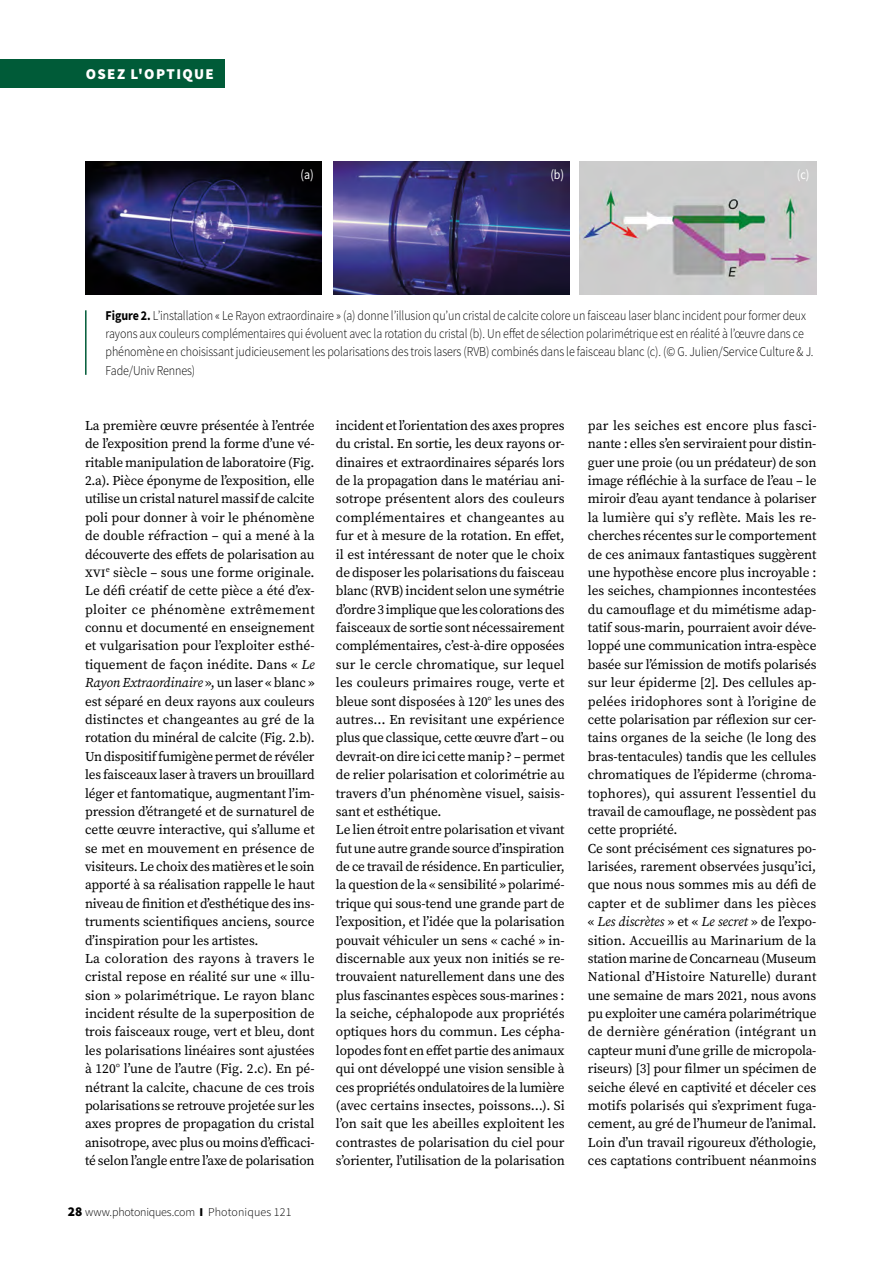
<style>
.page{position:relative;width:893px;height:1263px;background:#fff}
.page>*{position:absolute;margin:0;border:0;box-sizing:border-box;transform-origin:0 0}
.t1{font:900 15px "Source Sans Pro";letter-spacing:.09em;color:#fff}
.t2{font:13.5px/18.3px "Source Serif Pro";letter-spacing:-.01em;color:#000}
.t3{font:300 13.5px/18.3px "Source Sans Pro";letter-spacing:-.01em;color:#000;scale:.89 1}
.t4{font:13.5px "Source Sans Pro";color:#fff;scale:.89 1}
.t5{font:300 12px "Source Sans Pro";letter-spacing:.005em;color:#000}
.s1{font-weight:700}
.s2{font-style:italic}
.s3{font-weight:900;font-size:13.5px}
.s4{font-weight:900}
</style>
<div class="page">
<div style="left:0;top:60px;width:225px;height:28px;background:#005b38"></div>
<img style="left:85px;top:162px;width:237px;height:133px">
<img style="left:333px;top:162px;width:237px;height:133px">
<img style="left:580px;top:162px;width:236px;height:133px">
<hr style="left:85px;top:310px;width:2px;height:65px;background:#005b38">
<p class="t1" style="left:86px;top:64px;width:129px">OSEZ L'OPTIQUE</p>
<p class="t4" style="left:300px;top:166px;width:16px">(a)</p>
<p class="t4" style="left:550px;top:166px;width:17px">(b)</p>
<p class="t4" style="left:797px;top:166px;width:16px">(c)</p>
<p class="t3" style="left:106px;top:306px;width:797px"><span class="s1">Figure 2.</span> L’installation « Le Rayon extraordinaire » (a) donne l’illusion qu’un cristal de calcite colore un faisceau laser blanc incident pour former deux rayons aux couleurs complémentaires qui évoluent avec la rotation du cristal (b). Un effet de sélection polarimétrique est en réalité à l’œuvre dans ce phénomène en choisissant judicieusement les polarisations des trois lasers (RVB) combinés dans le faisceau blanc (c). (© G. Julien/Service Culture &amp; J.<br>Fade/Univ Rennes)</p>
<p class="t2" style="left:85px;top:416px;width:231px">La première œuvre présentée à l’entrée de l’exposition prend la forme d’une vé&shy;ritable manipulation de laboratoire (Fig.<br>2.a). Pièce éponyme de l’exposition, elle utilise un cristal naturel massif de calcite poli pour donner à voir le phénomène de double réfraction – qui a mené à la découverte des effets de polarisation au xvi<sup>e</sup> siècle – sous une forme originale.<br>Le défi créatif de cette pièce a été d’ex&shy;ploiter ce phénomène extrêmement connu et documenté en enseignement et vulgarisation pour l’exploiter esthé&shy;tiquement de façon inédite. Dans « <span class="s2">Le Rayon Extraordinaire</span> », un laser « blanc » est séparé en deux rayons aux couleurs distinctes et changeantes au gré de la rotation du minéral de calcite (Fig. 2.b).<br>Un dispositif fumigène permet de révéler les faisceaux laser à travers un brouillard léger et fantomatique, augmentant l’im&shy;pression d’étrangeté et de surnaturel de cette œuvre interactive, qui s’allume et se met en mouvement en présence de visiteurs. Le choix des matières et le soin apporté à sa réalisation rappelle le haut niveau de finition et d’esthétique des ins&shy;truments scientifiques anciens, source d’inspiration pour les artistes.<br>La coloration des rayons à travers le cristal repose en réalité sur une « illu&shy;sion » polarimétrique. Le rayon blanc incident résulte de la superposition de trois faisceaux rouge, vert et bleu, dont les polarisations linéaires sont ajustées à 120° l’une de l’autre (Fig. 2.c). En pé&shy;nétrant la calcite, chacune de ces trois polarisations se retrouve projetée sur les axes propres de propagation du cristal anisotrope, avec plus ou moins d’efficaci&shy;té selon l’angle entre l’axe de polarisation</p>
<p class="t2" style="left:336px;top:416px;width:230px">incident et l’orientation des axes propres du cristal. En sortie, les deux rayons or&shy;dinaires et extraordinaires séparés lors de la propagation dans le matériau ani&shy;sotrope présentent alors des couleurs complémentaires et changeantes au fur et à mesure de la rotation. En effet, il est intéressant de noter que le choix de disposer les polarisations du faisceau blanc (RVB) incident selon une symétrie d’ordre 3 implique que les colorations des faisceaux de sortie sont nécessairement complémentaires, c’est-à-dire opposées sur le cercle chromatique, sur lequel les couleurs primaires rouge, verte et bleue sont disposées à 120° les unes des autres… En revisitant une expérience plus que classique, cette œuvre d’art – ou devrait-on dire ici cette manip ? – permet de relier polarisation et colorimétrie au travers d’un phénomène visuel, saisis&shy;sant et esthétique.<br>Le lien étroit entre polarisation et vivant fut une autre grande source d’inspiration de ce travail de résidence. En particulier, la question de la « sensibilité » polarimé&shy;trique qui sous-tend une grande part de l’exposition, et l’idée que la polarisation pouvait véhiculer un sens « caché » in&shy;discernable aux yeux non initiés se re&shy;trouvaient naturellement dans une des plus fascinantes espèces sous-marines : la seiche, céphalopode aux propriétés optiques hors du commun. Les cépha&shy;lopodes font en effet partie des animaux qui ont développé une vision sensible à ces propriétés ondulatoires de la lumière (avec certains insectes, poissons…). Si l’on sait que les abeilles exploitent les contrastes de polarisation du ciel pour s’orienter, l’utilisation de la polarisation</p>
<p class="t5" style="left:68px;top:1205px;width:225px"><span class="s3">28</span> www.photoniques.com <span class="s4">I</span> Photoniques 121</p>
<p class="t2" style="left:588px;top:416px;width:230px">par les seiches est encore plus fasci&shy;nante : elles s’en serviraient pour distin&shy;guer une proie (ou un prédateur) de son image réfléchie à la surface de l’eau – le miroir d’eau ayant tendance à polariser la lumière qui s’y reflète. Mais les re&shy;cherches récentes sur le comportement de ces animaux fantastiques suggèrent une hypothèse encore plus incroyable : les seiches, championnes incontestées du camouflage et du mimétisme adap&shy;tatif sous-marin, pourraient avoir déve&shy;loppé une communication intra-espèce basée sur l’émission de motifs polarisés sur leur épiderme [2]. Des cellules ap&shy;pelées iridophores sont à l’origine de cette polarisation par réflexion sur cer&shy;tains organes de la seiche (le long des bras-tentacules) tandis que les cellules chromatiques de l’épiderme (chroma&shy;tophores), qui assurent l’essentiel du travail de camouflage, ne possèdent pas cette propriété.<br>Ce sont précisément ces signatures po&shy;larisées, rarement observées jusqu’ici, que nous nous sommes mis au défi de capter et de sublimer dans les pièces « <span class="s2">Les discrètes</span> » et « <span class="s2">Le secret</span> » de l’expo&shy;sition. Accueillis au Marinarium de la station marine de Concarneau (Museum National d’Histoire Naturelle) durant une semaine de mars 2021, nous avons pu exploiter une caméra polarimétrique de dernière génération (intégrant un capteur muni d’une grille de micropola&shy;riseurs) [3] pour filmer un spécimen de seiche élevé en captivité et déceler ces motifs polarisés qui s’expriment fuga&shy;cement, au gré de l’humeur de l’animal.<br>Loin d’un travail rigoureux d’éthologie, ces captations contribuent néanmoins</p>
</div>
